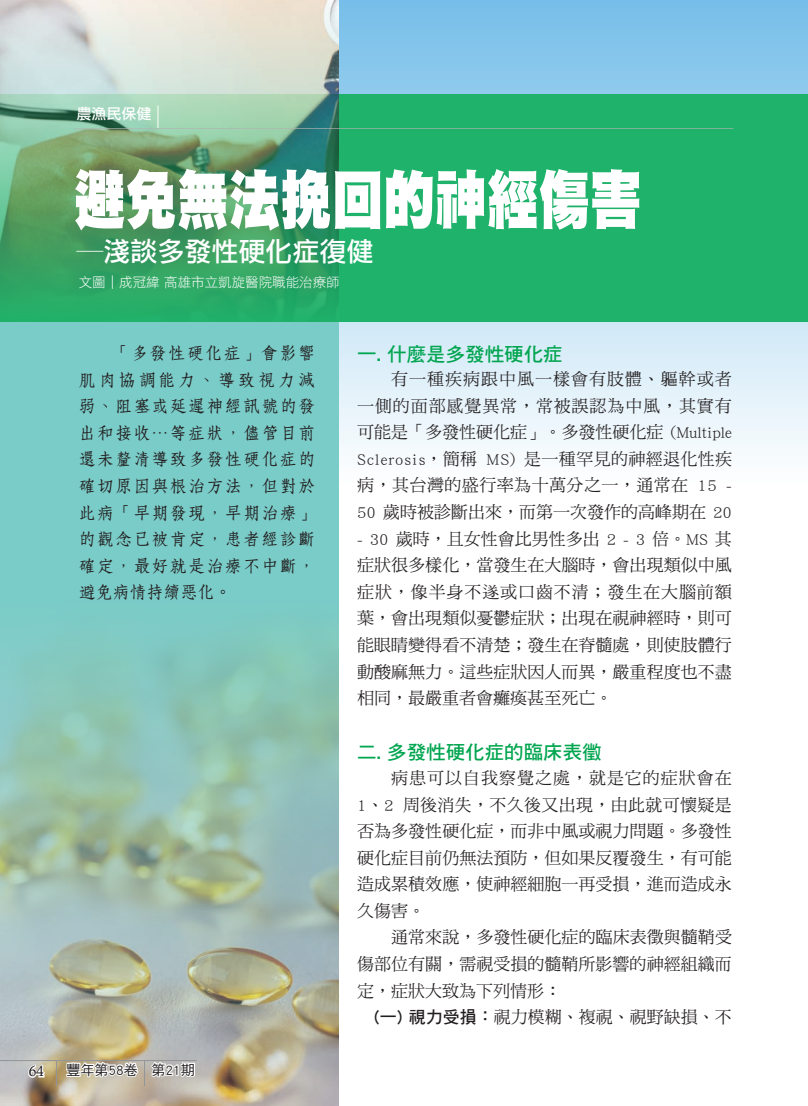
<style>
.page{position:relative;width:808px;height:1106px;background:#fff}
.page>*{position:absolute;margin:0;border:0;box-sizing:border-box;transform-origin:0 0}
.內文{font:64.5px "DF Hei Std W12";color:#fff;scale:.8 1}
.內文-2{font:27px "DF Li Hei Std W5";color:#fff}
.內文-3{font:19.5px "DF Hei Std W7";color:#00a54f}
.內文-4{font:16.95px/26.5px "DF Ming Std W5";color:#231f20;text-align:justify}
.內文-5{font:16.95px/26.5px "DF Fang Song Std W6";letter-spacing:.075em;color:#231f20;text-align:justify}
.正常{font:15px "DF Li Hei Std W5";color:#fff}
.t1{font:15px "Calisto";color:#231f20}
.正常-2{font:13.95px "DF Hei Std W5";color:#231f20}
.t2{font:13.5px "DF Li Hei Std W3";color:#fff}
.s1{font-family:"DF Hei Std W7"}
</style>
<div class="page">
<svg style="left:339px;top:0;width:469px;height:450px;background:#b9def3"></svg>
<div style="left:0;top:0;width:339px;height:1106px;background:#7accc8"></div>
<div style="left:0;top:94px;width:808px;height:228px;background:#1eb26a"></div>
<img style="left:0;top:0;width:338px;height:309px">
<svg style="left:158px;top:105px;width:1px;height:23px"></svg>
<hr style="left:74px;top:128px;width:660px;height:3px;background:#231f20;opacity:.3">
<img style="left:0;top:637px;width:338px;height:469px">
<svg style="left:27px;top:1061px;width:19px;height:18px"></svg>
<hr style="left:0;top:1060px;width:197px;height:1px;background:#939598">
<svg style="left:56px;top:1061px;width:1px;height:25px"></svg>
<svg style="left:65px;top:1044px;width:131px;height:42px;background:#cdc6b3"></svg>
<p class="正常" style="left:77px;top:106px;width:76px">農漁民保健</p>
<p class="內文" style="left:74px;top:165px;width:711px">避免無法挽回的神經傷害</p>
<p class="內文-2" style="left:77px;top:237px;width:298px">─淺談多發性硬化症復健</p>
<p class="t2" style="left:79px;top:274px;width:262px">文圖｜成冠緯 高雄市立凱旋醫院職能治療師</p>
<p class="內文-5" style="left:78px;top:339px;width:238px;text-indent:34px">「多發性硬化症」會影響肌肉協調能力、導致視力減弱、阻塞或延遲神經訊號的發出和接收…等症狀，儘管目前還未釐清導致多發性硬化症的確切原因與根治方法，但對於此病「早期發現，早期治療」的觀念已被肯定，患者經診斷確定，最好就是治療不中斷，避免病情持續惡化。</p>
<p class="t1" style="left:29px;top:1062px;width:17px">64</p>
<p class="正常-2" style="left:66px;top:1062px;width:130px">豐年第58卷　第21期</p>
<p class="內文-3" style="left:357px;top:343px;width:207px">一. 什麼是多發性硬化症</p>
<p class="內文-4" style="left:357px;top:365px;width:376px;text-indent:34px">有一種疾病跟中風一樣會有肢體、軀幹或者一側的面部感覺異常，常被誤認為中風，其實有可能是「多發性硬化症」。多發性硬化症 (Multiple Sclerosis，簡稱 MS) 是一種罕見的神經退化性疾病，其台灣的盛行率為十萬分之一，通常在 15 - 50 歲時被診斷出來，而第一次發作的高峰期在 20</p>
<p class="內文-4" style="left:357px;top:525px;width:376px">- 30 歲時，且女性會比男性多出 2 - 3 倍。MS 其症狀很多樣化，當發生在大腦時，會出現類似中風症狀，像半身不遂或口齒不清；發生在大腦前額葉，會出現類似憂鬱症狀；出現在視神經時，則可能眼睛變得看不清楚；發生在脊髓處，則使肢體行動酸麻無力。這些症狀因人而異，嚴重程度也不盡相同，最嚴重者會癱瘓甚至死亡。</p>
<p class="內文-3" style="left:357px;top:742px;width:246px">二. 多發性硬化症的臨床表徵</p>
<p class="內文-4" style="left:357px;top:764px;width:376px;text-indent:34px">病患可以自我察覺之處，就是它的症狀會在1、2 周後消失，不久後又出現，由此就可懷疑是否為多發性硬化症，而非中風或視力問題。多發性硬化症目前仍無法預防，但如果反覆發生，有可能造成累積效應，使神經細胞一再受損，進而造成永久傷害。</p>
<p class="內文-4" style="left:357px;top:923px;width:376px;text-indent:34px">通常來說，多發性硬化症的臨床表徵與髓鞘受傷部位有關，需視受損的髓鞘所影響的神經組織而定，症狀大致為下列情形：</p>
<p class="內文-4" style="left:374px;top:1003px;width:359px"><span class="s1">(一) 視力受損：</span>視力模糊、複視、視野缺損、不</p>
</div>
